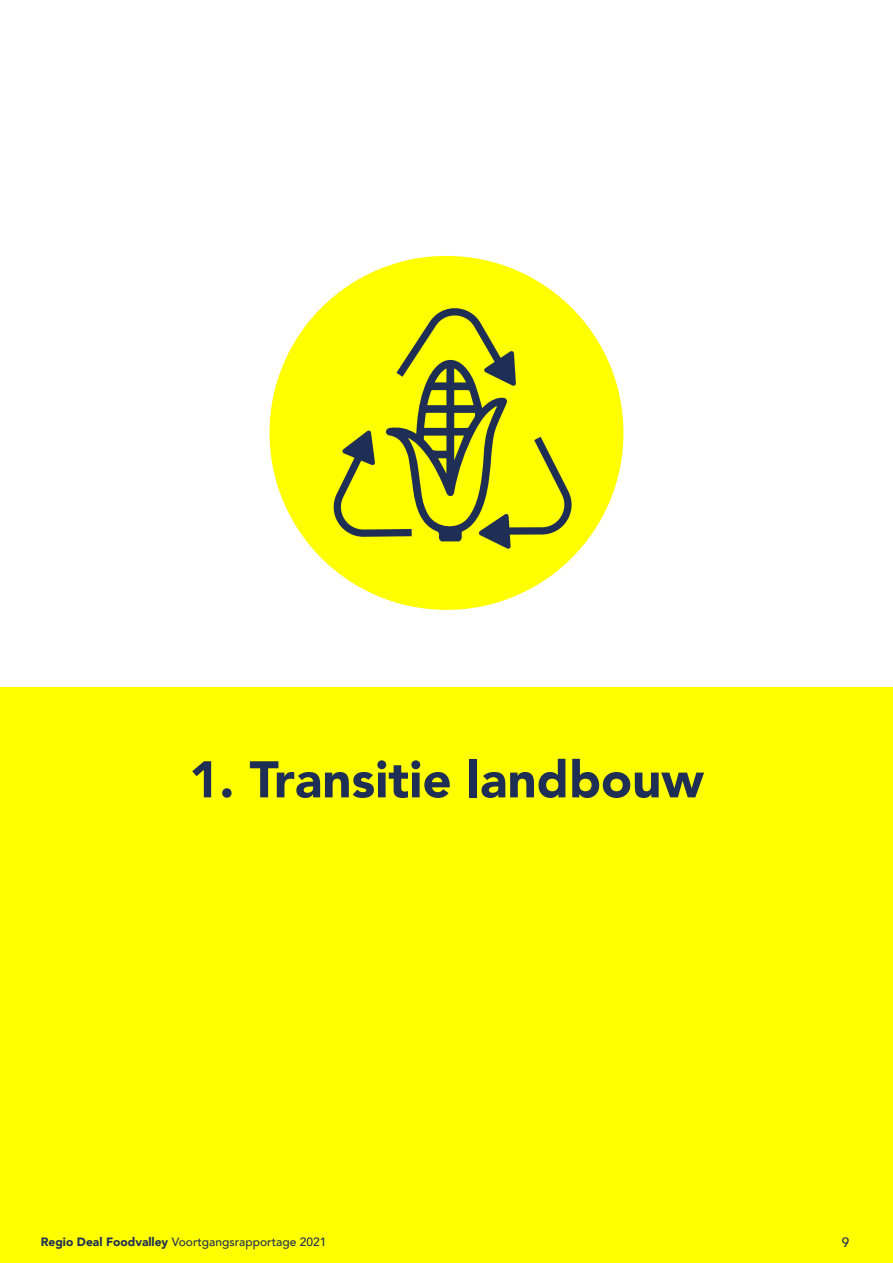
<style>
.page{position:relative;width:893px;height:1263px;background:#fff}
.page>*{position:absolute;margin:0;border:0;box-sizing:border-box;transform-origin:0 0}
.t1{font:900 51px "Avenir";color:#1f2e54}
.Broodtekst{font:500 13.5px "Avenir";color:#1f2e54}
.t2{font:500 12px "Avenir";color:#1f2e54}
.s1{font-weight:900}
</style>
<div class="page">
<div style="left:270px;top:256px;width:353px;height:354px;background:#ff0;border-radius:50%"></div>
<svg style="left:322px;top:298px;width:252px;height:251px"></svg>
<div style="left:0;top:688px;width:893px;height:575px;background:#ff0"></div>
<p class="t1" style="left:189px;top:736px;width:516px">1. Transitie landbouw</p>
<p class="t2" style="left:41px;top:1232px;width:287px"><span class="s1">Regio Deal Foodvalley</span> Voortgangsrapportage 2021</p>
<p class="Broodtekst" style="left:842px;top:1231px;width:9px">9</p>
</div>
